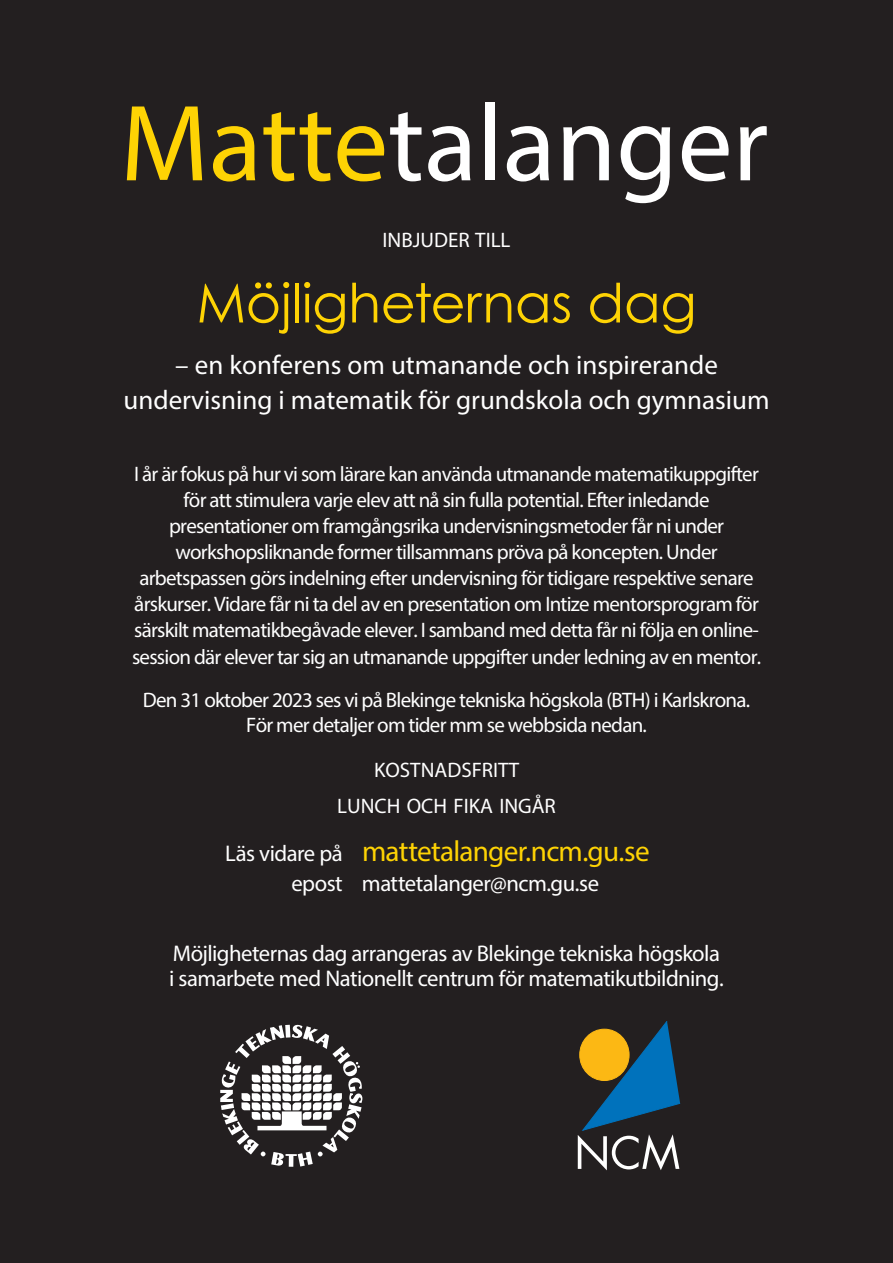
<style>
.page{position:relative;width:893px;height:1263px;background:#231f20}
.page>*{position:absolute;margin:0;border:0;box-sizing:border-box;transform-origin:0 0}
.t1{font:109.5px "Myriad Pro";color:#fff}
.Rubrik_2{font:54px "Century Gothic";letter-spacing:-.005em;color:#fed304}
.Rubrik_3{font:29.25px "Myriad Pro";letter-spacing:-.025em;color:#fed304}
.Rubrik_2-2{font:27px/35.2px "Myriad Pro";color:#fff;text-align:center}
.Rubrik_3-2{font:22.65px "Myriad Pro";letter-spacing:-.025em;color:#fff}
.Rubrik_2-3{font:21px/26.1px "Myriad Pro";letter-spacing:-.035em;color:#fff;text-align:center}
.Rubrik_2-4{font:21px/35.7px "Myriad Pro";color:#fff;text-align:center}
.s1{color:#fed304}
.s2{font-size:22.65px;color:#fff}
</style>
<div class="page">
<svg style="left:220px;top:1025px;width:142px;height:142px"></svg>
<svg style="left:578px;top:1021px;width:102px;height:149px;background:#445958"></svg>
<p class="t1" style="left:120px;top:76px;width:649px"><span class="s1">Matte</span>talanger</p>
<p class="Rubrik_2-4" style="left:383px;top:221px;width:129px">INBJUDER TILL</p>
<p class="Rubrik_2" style="left:197px;top:265px;width:502px">Möjligheternas dag</p>
<p class="Rubrik_2-2" style="left:124px;top:347px;width:647px">– en konferens om utmanande och inspirerande undervisning i matematik för grundskola och gymnasium</p>
<p class="Rubrik_2-3" style="left:132px;top:461px;width:631px">I år är fokus på hur vi som lärare kan använda utmanande matematikuppgifter för att stimulera varje elev att nå sin fulla potential. Efter inledande presentationer om framgångsrika undervisningsmetoder får ni under workshopsliknande former tillsammans pröva på koncepten. Under arbetspassen görs indelning efter undervisning för tidigare respektive senare årskurser. Vidare får ni ta del av en presentation om Intize mentorsprogram för särskilt matematikbegåvade elever. I samband med detta får ni följa en online&shy;session där elever tar sig an utmanande uppgifter under ledning av en mentor.</p>
<p class="Rubrik_2-3" style="left:143px;top:687px;width:609px;line-height:25.2px">Den 31 oktober 2023 ses vi på Blekinge tekniska högskola (BTH) i Karlskrona.<br>För mer detaljer om tider mm se webbsida nedan.</p>
<p class="Rubrik_2-4" style="left:337px;top:752px;width:220px">KOSTNADSFRITT<br>LUNCH OCH FIKA INGÅR</p>
<p class="Rubrik_3" style="left:225px;top:833px;width:426px"><span class="s2">Läs vidare på</span> mattetalanger.ncm.gu.se</p>
<p class="Rubrik_3-2" style="left:291px;top:869px;width:309px">epost mattetalanger@ncm.gu.se</p>
<p class="Rubrik_3-2" style="left:173px;top:939px;width:548px">Möjligheternas dag arrangeras av Blekinge tekniska högskola</p>
<p class="Rubrik_3-2" style="left:169px;top:964px;width:556px">i samarbete med Nationellt centrum för matematikutbildning.</p>
</div>
